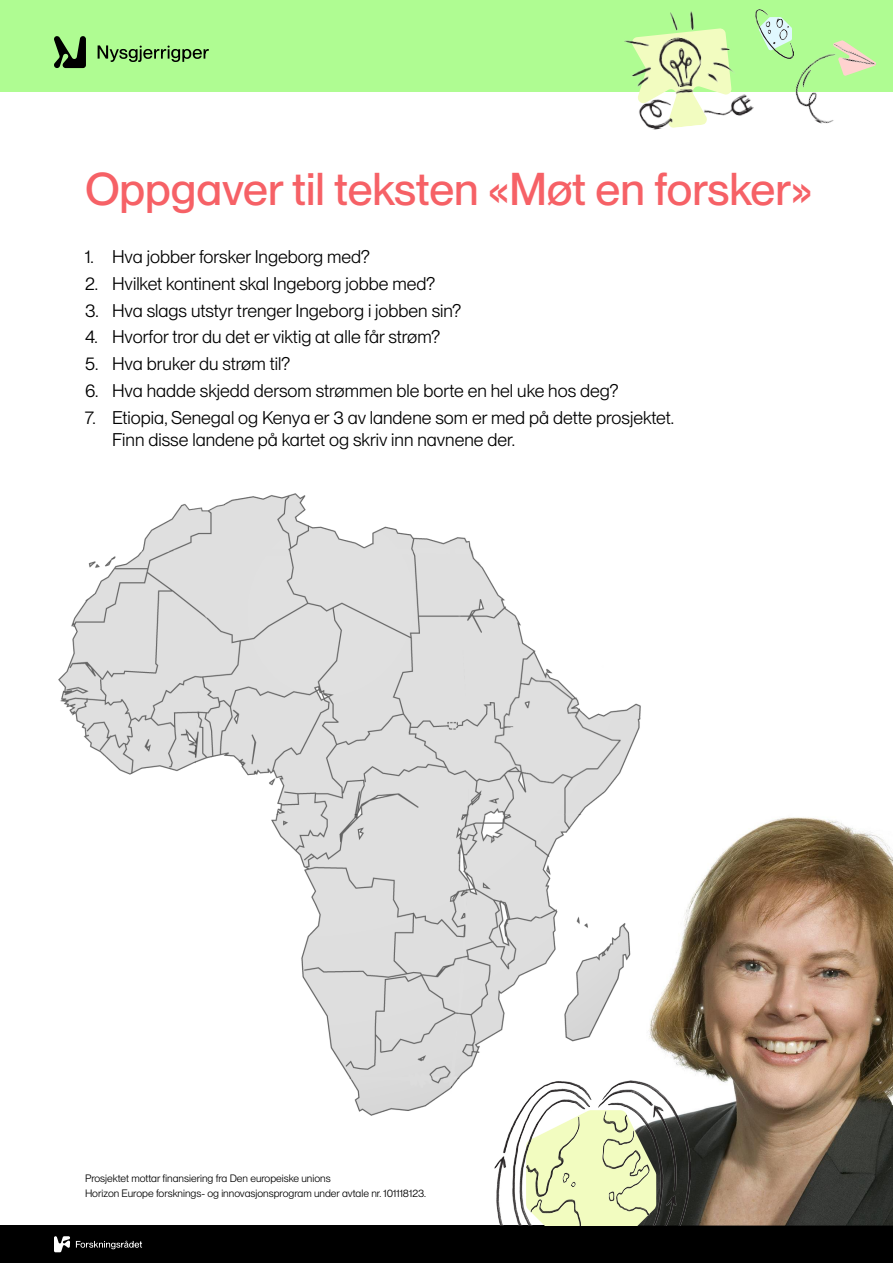
<style>
.page{position:relative;width:893px;height:1263px;background:#fff}
.page>*{position:absolute;margin:0;border:0;box-sizing:border-box;transform-origin:0 0}
.Tittel{font:500 45px "PP Neue Montreal";color:#f66166}
.Brødtekst{font:18px/22.5px "PP Neue Montreal";color:#000}
.Fasit{font:10.5px/15px "PP Neue Montreal";color:#000}
</style>
<div class="page">
<div style="left:0;top:0;width:893px;height:91px;background:#affc92"></div>
<img style="left:756px;top:10px;width:36px;height:49px">
<img style="left:786px;top:37px;width:90px;height:87px">
<img style="left:622px;top:11px;width:133px;height:119px">
<div style="left:0;top:1225px;width:893px;height:38px;background:#000"></div>
<svg style="left:98px;top:45px;width:111px;height:17px"></svg>
<svg style="left:54px;top:36px;width:32px;height:32px"></svg>
<svg style="left:54px;top:1236px;width:16px;height:16px"></svg>
<svg style="left:76px;top:1241px;width:66px;height:8px"></svg>
<img style="left:58px;top:493px;width:583px;height:623px">
<img style="left:579px;top:799px;width:314px;height:426px">
<img style="left:494px;top:1080px;width:196px;height:145px">
<h1 class="Tittel" style="left:85px;top:162px;width:729px">Oppgaver til teksten «Møt en forsker»</h1>
<p class="Brødtekst" style="left:85px;top:245px;width:286px">1. Hva jobber forsker Ingeborg med?</p>
<p class="Brødtekst" style="left:85px;top:272px;width:352px">2. Hvilket kontinent skal Ingeborg jobbe med?</p>
<p class="Brødtekst" style="left:85px;top:299px;width:378px">3. Hva slags utstyr trenger Ingeborg i jobben sin?</p>
<p class="Brødtekst" style="left:85px;top:326px;width:356px">4. Hvorfor tror du det er viktig at alle får strøm?</p>
<p class="Brødtekst" style="left:85px;top:352px;width:206px">5. Hva bruker du strøm til?</p>
<p class="Brødtekst" style="left:85px;top:379px;width:535px">6. Hva hadde skjedd dersom strømmen ble borte en hel uke hos deg?</p>
<p class="Brødtekst" style="left:112px;top:406px;width:564px;text-indent:-27px">7. Etiopia, Senegal og Kenya er 3 av landene som er med på dette prosjektet.<br>Finn disse landene på kartet og skriv inn navnene der.</p>
<p class="Fasit" style="left:85px;top:1171px;width:343px">Prosjektet mottar finansiering fra Den europeiske unions<br>Horizon Europe forsknings- og innovasjonsprogram under avtale nr. 101118123.</p>
</div>
